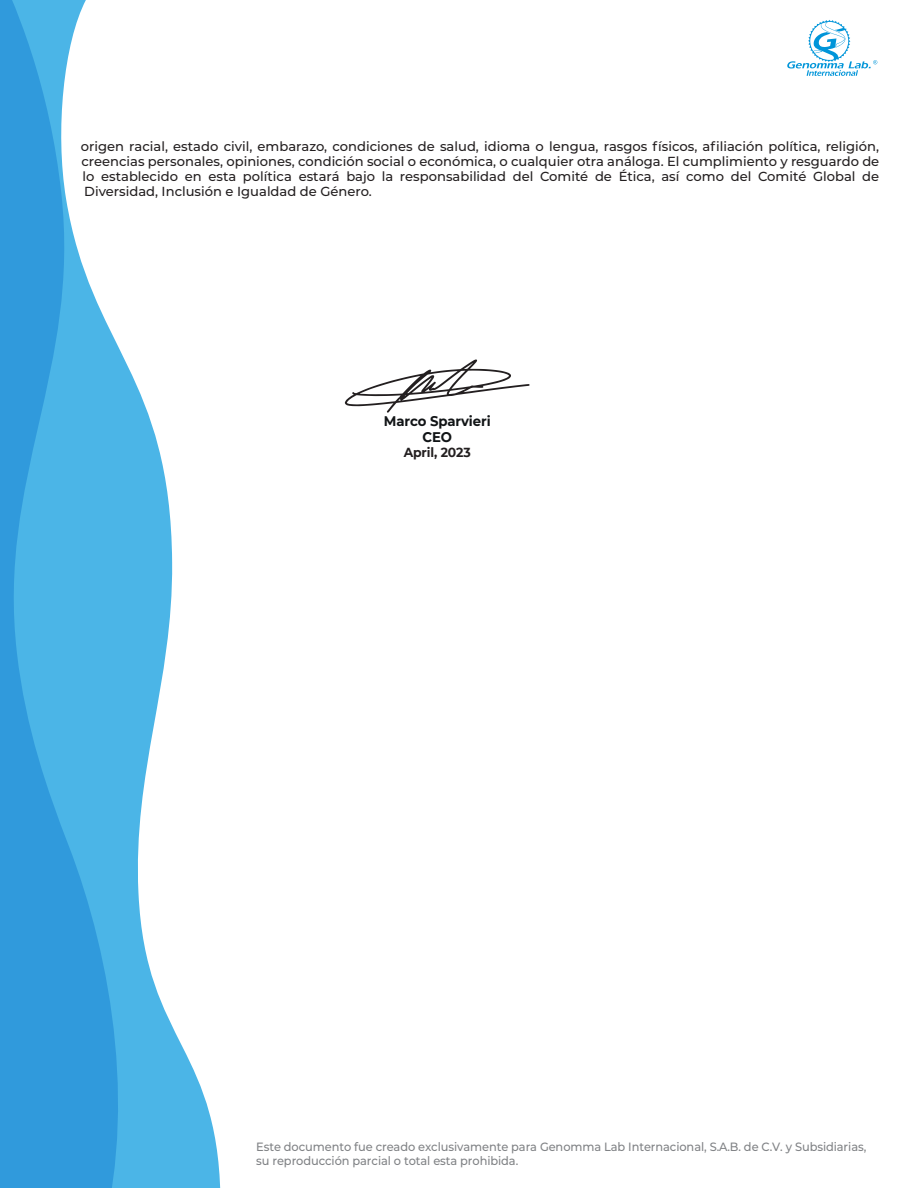
<style>
.page{position:relative;width:918px;height:1188px;background:#fff}
.page>*{position:absolute;margin:0;border:0;box-sizing:border-box;transform-origin:0 0}
.t1{font:700 13.95px/15.9px "Montserrat";letter-spacing:-.005em;color:#111416;text-align:center;scale:.95 1}
.t2{font:500 13.05px/15px "Montserrat";color:#231f20;text-align:justify}
.t3{font:700 13.05px "Montserrat";letter-spacing:-.01em;color:#231f20;scale:.95 1}
.t4{font:500 12px/13.6px "Montserrat";letter-spacing:-.005em;color:#808285;scale:.95 1}
</style>
<div class="page">
<svg style="left:118px;top:346px;width:103px;height:842px"></svg>
<svg style="left:0;top:0;width:118px;height:1188px;background:#50afe4"></svg>
<svg style="left:787px;top:20px;width:90px;height:56px"></svg>
<svg style="left:345px;top:359px;width:185px;height:54px"></svg>
<p class="t2" style="left:81px;top:138px;width:800px">origen racial, estado civil, embarazo, condiciones de salud, idioma o lengua, rasgos físicos, afiliación política, religión, creencias personales, opiniones, condición social o económica, o cualquier otra análoga. El cumplimiento y resguardo de lo establecido en esta política estará bajo la responsabilidad del Comité de Ética, así como del Comité Global de Diversidad, Inclusión e Igualdad de Género.</p>
<p class="t1" style="left:384px;top:412px;width:114px">Marco Sparvieri<br>CEO</p>
<p class="t3" style="left:404px;top:443px;width:72px">April, 2023</p>
<p class="t4" style="left:256px;top:1139px;width:644px">Este documento fue creado exclusivamente para Genomma Lab Internacional, S.A.B. de C.V. y Subsidiarias, su reproducción parcial o total esta prohibida.</p>
</div>
